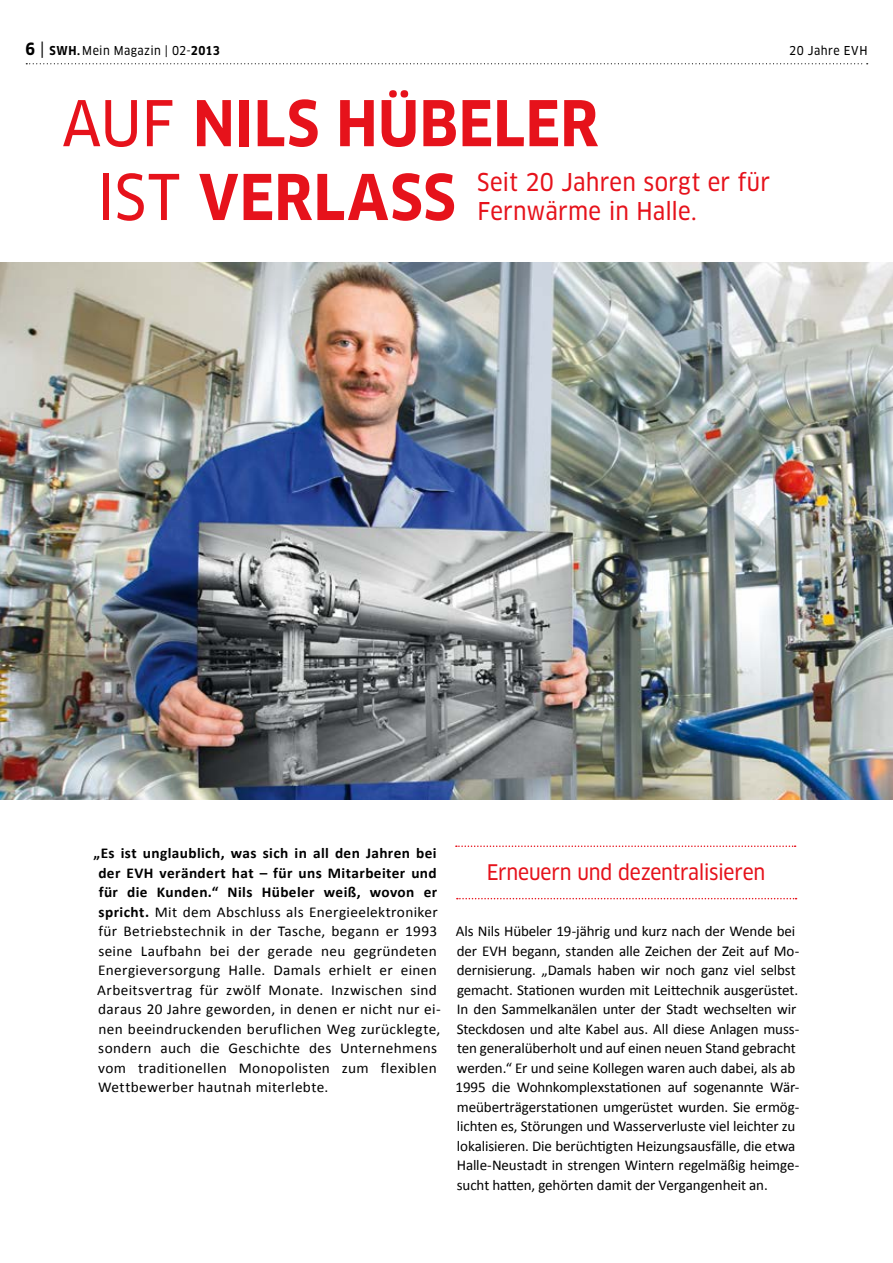
<style>
.page{position:relative;width:893px;height:1263px;background:#fff}
.page>*{position:absolute;margin:0;border:0;box-sizing:border-box;transform-origin:0 0}
.t1{font:700 condensed 61.5px/73.8px "Clan OT";letter-spacing:.005em;color:#e6121b}
.t2{font:24px/28.5px "Clan OT Narrow News";letter-spacing:.01em;color:#e6121b}
.t3{font:21px "Clan OT Narrow News";letter-spacing:-.01em;color:#e6121b}
.t4{font:15px/19.5px "Calibri";letter-spacing:-.005em;color:#000}
.t5{font:15px/19.5px "Calibri";letter-spacing:.02em;color:#000}
.t6{font:12px "Clan OT Narrow News";letter-spacing:.035em;color:#000}
.s1{font-family:"Clan OT";font-weight:700;font-stretch:condensed;font-size:16.5px}
.s2{font-size:16.5px}
.s3{font-family:"Clan OT";font-weight:700;font-stretch:condensed}
.s4{font-family:"Clan OT Narrow News";font-weight:400;font-stretch:normal}
.s5{font-weight:700}
</style>
<div class="page">
<svg style="left:26px;top:63px;width:842px;height:1px"></svg>
<img style="left:0;top:263px;width:893px;height:537px">
<svg style="left:456px;top:845px;width:340px;height:2px"></svg>
<svg style="left:457px;top:898px;width:339px;height:1px"></svg>
<p class="t6" style="left:26px;top:43px;width:196px"><span class="s1">6</span> <span class="s2">|</span> <span class="s3">SWH.</span> Mein Magazin | 02-<span class="s3">2013</span></p>
<h1 class="t1" style="left:97px;top:87px;width:503px;text-indent:-35px"><span class="s4">auf</span> NILS HÜBELER <span class="s4">ist</span> VERLASS</h1>
<h2 class="t2" style="left:477px;top:168px;width:295px">Seit 20 Jahren sorgt er für<br>Fernwärme in Halle.</h2>
<p class="t6" style="left:789px;top:44px;width:80px">20 Jahre EVH</p>
<p class="t5" style="left:94px;top:843px;width:349px"><span class="s5">„Es ist unglaublich, was sich in all den Jahren bei der EVH verändert hat – für uns Mitarbeiter und für die Kunden.“ Nils Hübeler weiß, wovon er spricht.</span> Mit dem Abschluss als Energieelektroniker für Betriebstechnik in der Tasche, begann er 1993 seine Laufbahn bei der gerade neu gegründeten Energieversorgung Halle. Damals erhielt er einen Arbeitsvertrag für zwölf Monate. Inzwischen sind daraus 20 Jahre geworden, in denen er nicht nur ei&shy;nen beeindruckenden beruflichen Weg zurücklegte, sondern auch die Geschichte des Unternehmens vom traditionellen Monopolisten zum flexiblen Wettbewerber hautnah miterlebte.</p>
<h3 class="t3" style="left:487px;top:860px;width:280px">Erneuern und dezentralisieren</h3>
<p class="t4" style="left:456px;top:921px;width:345px">Als Nils Hübeler 19-jährig und kurz nach der Wende bei der EVH begann, standen alle Zeichen der Zeit auf Mo&shy;dernisierung. „Damals haben wir noch ganz viel selbst gemacht. Stationen wurden mit Leittechnik ausgerüstet.<br>In den Sammelkanälen unter der Stadt wechselten wir Steckdosen und alte Kabel aus. All diese Anlagen muss&shy;ten generalüberholt und auf einen neuen Stand gebracht werden.“ Er und seine Kollegen waren auch dabei, als ab 1995 die Wohnkomplexstationen auf sogenannte Wär&shy;meüberträgerstationen umgerüstet wurden. Sie ermög&shy;lichten es, Störungen und Wasserverluste viel leichter zu lokalisieren. Die berüchtigten Heizungsausfälle, die etwa Halle-Neustadt in strengen Wintern regelmäßig heimge&shy;sucht hatten, gehörten damit der Vergangenheit an.</p>
</div>
